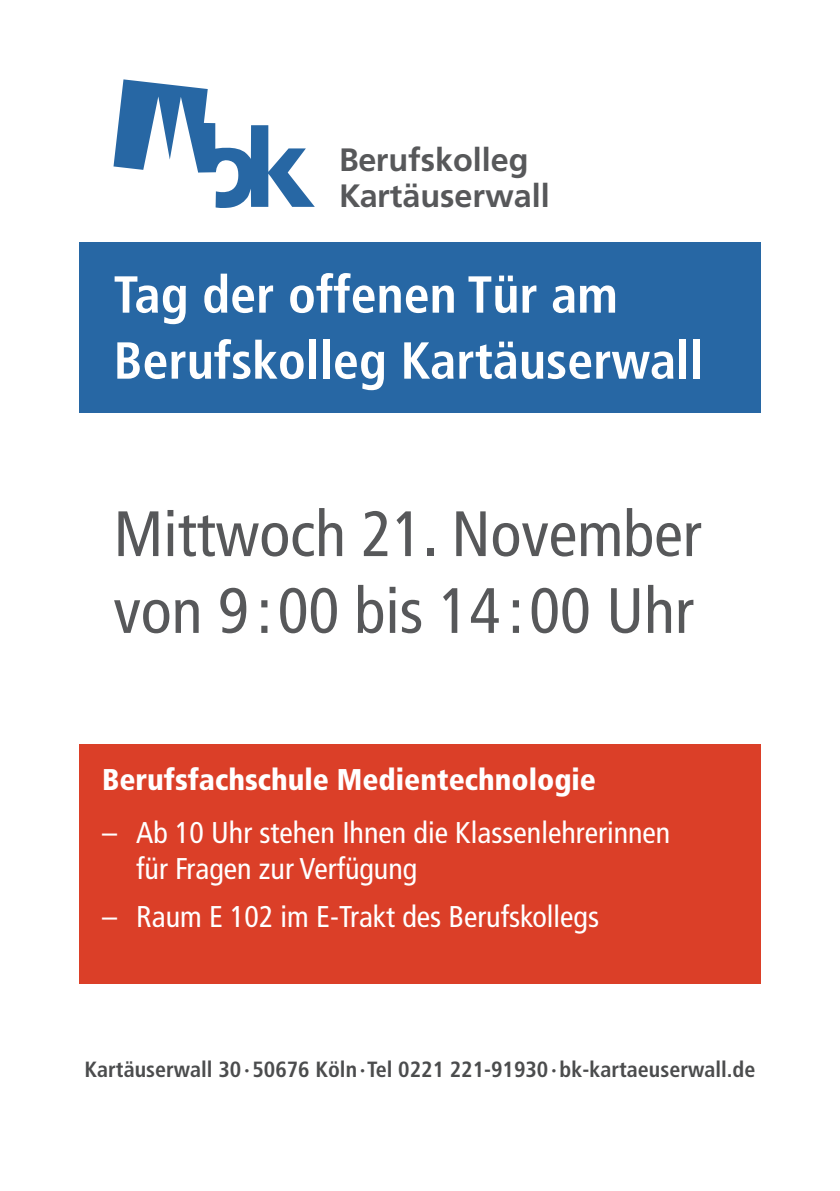
<style>
.page{position:relative;width:840px;height:1191px;background:#fff}
.page>*{position:absolute;margin:0;border:0;box-sizing:border-box;transform-origin:0 0}
.t1{font:condensed 64px/76.8px "Frutiger";color:#57585a}
.t2{font:700 condensed 52px/66px "Frutiger";color:#fff}
.t3{font:700 32.4px/36.8px "Frutiger";color:#57585a}
.t4{font:condensed 30px/36px "Frutiger";color:#fff}
.t5{font:900 condensed 30px "Frutiger";color:#fff}
.t6{font:700 condensed 22px "Frutiger";color:#4b4c4d}
</style>
<div class="page">
<div style="left:79px;top:744px;width:681px;height:240px;background:#db3f28"></div>
<svg style="left:113px;top:79px;width:201px;height:129px"></svg>
<div style="left:79px;top:242px;width:681px;height:170px;background:#2767a4"></div>
<p class="t3" style="left:339px;top:141px;width:212px">Berufskolleg<br>Kartäuserwall</p>
<h2 class="t2" style="left:113px;top:262px;width:591px">Tag der offenen Tür am<br>Berufskolleg Kartäuserwall</h2>
<h1 class="t1" style="left:113px;top:496px;width:589px">Mittwoch 21. November von 9 :00 bis 14 :00 Uhr</h1>
<p class="t5" style="left:102px;top:761px;width:495px">Berufsfachschule Medientechnologie</p>
<p class="t4" style="left:136px;top:814px;width:535px;text-indent:-34px">– Ab 10 Uhr stehen Ihnen die Klassenlehrerinnen für Fragen zur Verfügung</p>
<p class="t4" style="left:102px;top:898px;width:498px">– Raum E 102 im E-Trakt des Berufskollegs</p>
<p class="t6" style="left:84px;top:1056px;width:672px">Kartäuserwall 30·50676 Köln·Tel 0221 221-91930·bk-kartaeuserwall.de</p>
</div>
